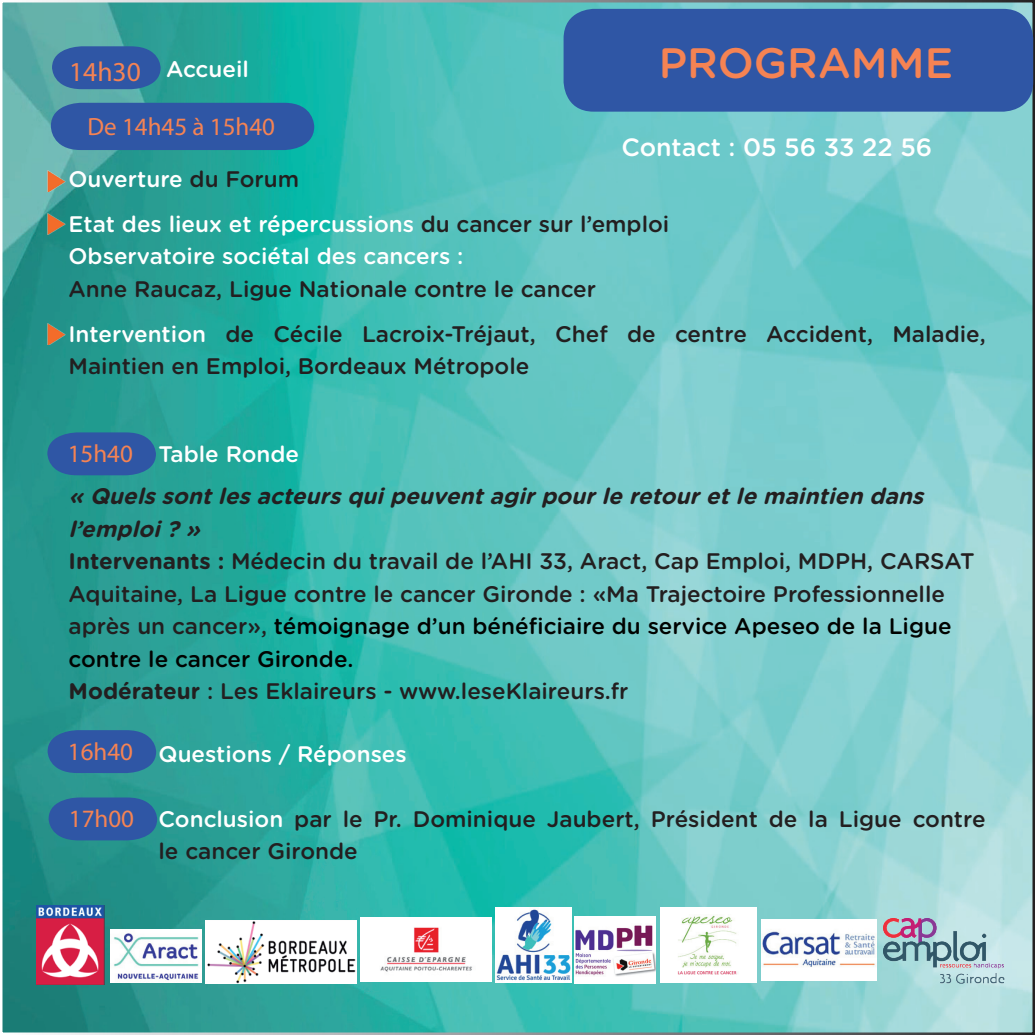
<style>
.page{position:relative;width:1035px;height:1035px;background:#fff}
.page>*{position:absolute;margin:0;border:0;box-sizing:border-box;transform-origin:0 0}
.t1{font:500 42.5px "Gotham Rounded";color:#f58353}
.t2{font:27.5px "Myriad";color:#f58353}
.t3{font:25px "Myriad";color:#f58353}
.t4{font:500 25px "Gotham Rounded";color:#fff}
.t5{font:500 22.5px/32.5px "Gotham Rounded";color:#231f20}
.t6{font:500 22.5px/45px "Gotham Rounded";color:#fff}
.s1{color:#231f20}
.s2{color:#fff}
.s3{font-weight:700;font-style:italic}
.s4{font-weight:700}
.s5{color:#010301}
.s6{color:#000}
</style>
<div class="page">
<img style="left:3px;top:3px;width:1029px;height:1029px">
<div style="left:563px;top:9px;width:470px;height:103px;background:#2f56a5;border-radius:30px"></div>
<svg style="left:52px;top:46px;width:109px;height:43px;background:#315fa4"></svg>
<svg style="left:47px;top:432px;width:109px;height:43px;background:#2e5ea2"></svg>
<div style="left:51px;top:103px;width:263px;height:47px;background:#2f56a5"></div>
<svg style="left:49px;top:797px;width:108px;height:43px;background:#2e5da2"></svg>
<svg style="left:48px;top:730px;width:108px;height:43px;background:#2e5da2"></svg>
<img style="left:110px;top:930px;width:91px;height:52px">
<img style="left:883px;top:918px;width:121px;height:65px">
<img style="left:575px;top:917px;width:81px;height:66px">
<img style="left:761px;top:919px;width:115px;height:61px">
<img style="left:660px;top:907px;width:96px;height:76px">
<img style="left:43px;top:171px;width:28px;height:21px">
<img style="left:43px;top:213px;width:28px;height:21px">
<img style="left:43px;top:324px;width:28px;height:21px">
<img style="left:205px;top:920px;width:152px;height:63px">
<img style="left:495px;top:907px;width:76px;height:75px">
<img style="left:37px;top:905px;width:67px;height:80px">
<img style="left:360px;top:917px;width:131px;height:64px">
<p class="t2" style="left:69px;top:58px;width:73px">14h30</p>
<p class="t6" style="left:166px;top:45px;width:84px">Accueil</p>
<p class="t3" style="left:87px;top:115px;width:189px">De 14h45 à 15h40</p>
<h1 class="t1" style="left:658px;top:32px;width:296px">PROGRAMME</h1>
<p class="t4" style="left:621px;top:129px;width:312px">Contact : 05 56 33 22 56</p>
<p class="t6" style="left:69px;top:155px;width:602px">Ouverture <span class="s1">du Forum<br></span>Etat des lieux et répercussions <span class="s1">du cancer sur l’emploi</span></p>
<p class="t6" style="left:69px;top:233px;width:396px">Observatoire sociétal des cancers :</p>
<p class="t5" style="left:69px;top:265px;width:918px;line-height:45px">Anne Raucaz, Ligue Nationale contre le cancer<br><span class="s2">Intervention</span> de Cécile Lacroix-Tréjaut, Chef de centre Accident, Maladie,</p>
<p class="t5" style="left:69px;top:349px;width:462px">Maintien en Emploi, Bordeaux Métropole</p>
<p class="t3" style="left:68px;top:441px;width:67px">15h40</p>
<p class="t6" style="left:159px;top:430px;width:142px">Table Ronde</p>
<p class="t5" style="left:69px;top:479px;width:907px"><span class="s3">« Quelssontlesacteursquipeuventagirpourleretouretlemaintiendans l’emploi?»<br></span><span class="s4">Intervenants :</span> Médecin du travail de l’AHI 33, Aract, Cap Emploi, MDPH, CARSAT Aquitaine, La Ligue contre le cancer Gironde : «Ma Trajectoire Professionnelle après un cancer», <span class="s5">témoignage d’un bénéficiaire du service Apeseo de la Ligue contre le cancer Gironde</span><span class="s6">.<br></span><span class="s4">Modérateur</span> : Les Eklaireurs - www.leseKlaireurs.fr</p>
<p class="t3" style="left:68px;top:739px;width:67px">16h40</p>
<p class="t3" style="left:69px;top:806px;width:67px">17h00</p>
<p class="t6" style="left:159px;top:730px;width:250px">Questions / Réponses</p>
<p class="t5" style="left:158px;top:802px;width:828px"><span class="s2">Conclusion</span> par le Pr. Dominique Jaubert, Président de la Ligue contre le cancer Gironde</p>
</div>
